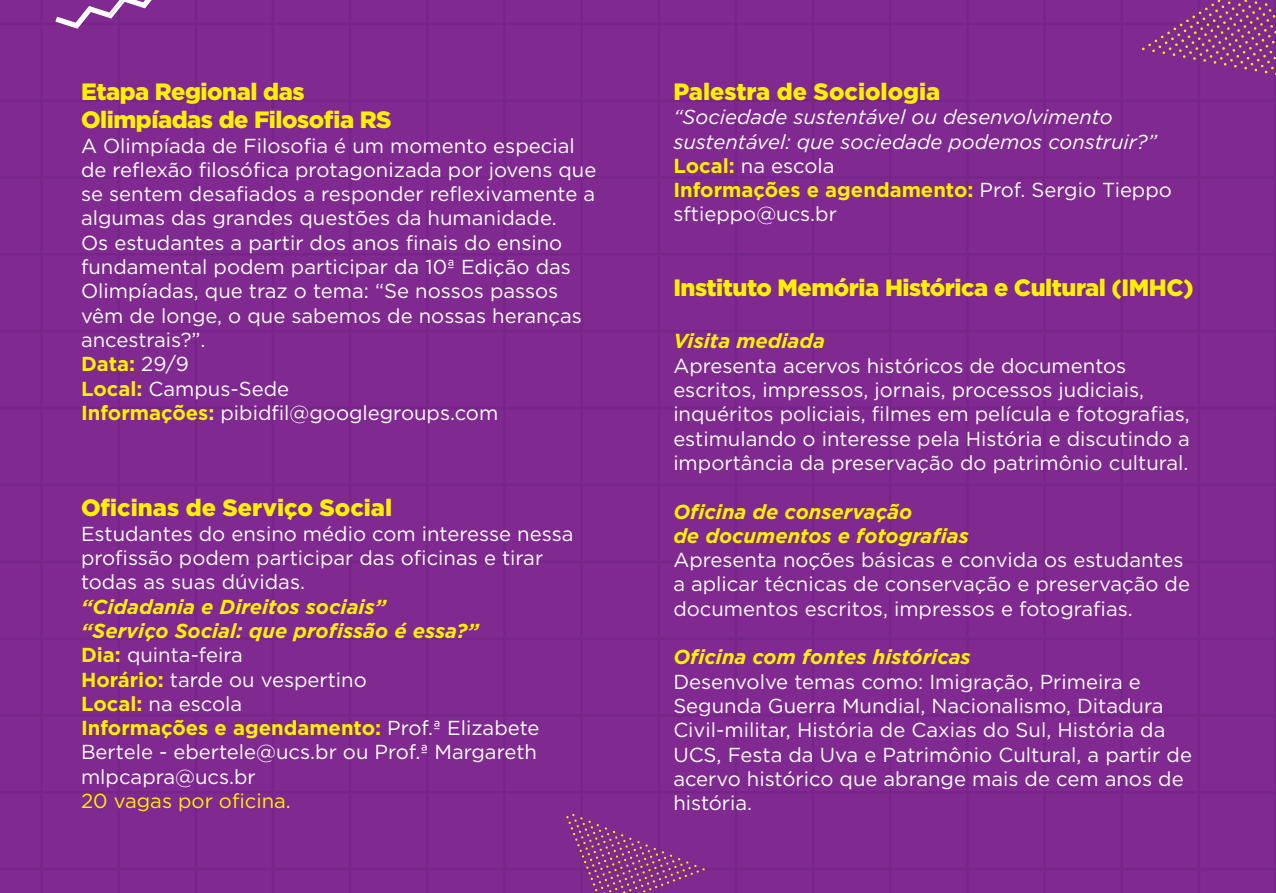
<style>
.page{position:relative;width:1276px;height:893px;background:#802990}
.page>*{position:absolute;margin:0;border:0;box-sizing:border-box;transform-origin:0 0}
.t1{font:900 23.62px/28.3px "Gotham";letter-spacing:-.02em;color:#fff101}
.t2{font:900 23.62px "Gotham";color:#fff101}
.t3{font:20.25px/24.3px "Gotham";color:#fff}
.t4{font:italic 20.25px/24.3px "Gotham";color:#fff}
.t5{font:italic 700 20.25px/24.3px "Gotham";color:#fff101}
.t6{font:20.25px "Gotham";color:#fff101}
.s1{font-weight:700;color:#fff101}
.s2{font-weight:700;font-style:italic;color:#fff101}
.s3{font-weight:700;font-style:normal;color:#fff101}
.s4{font-style:normal}
</style>
<div class="page">
<hr style="left:0;top:0;width:1275px;height:1px;background:#613896">
<hr style="left:0;top:22px;width:1275px;height:3px;background:#613896">
<hr style="left:0;top:99px;width:1275px;height:3px;background:#613896">
<hr style="left:0;top:176px;width:1275px;height:3px;background:#613896">
<hr style="left:0;top:253px;width:1275px;height:3px;background:#613896">
<hr style="left:0;top:330px;width:1275px;height:3px;background:#613896">
<hr style="left:0;top:484px;width:1275px;height:2px;background:#613896">
<hr style="left:0;top:407px;width:1275px;height:2px;background:#613896">
<hr style="left:0;top:560px;width:1275px;height:3px;background:#613896">
<hr style="left:0;top:637px;width:1275px;height:3px;background:#613896">
<hr style="left:0;top:714px;width:1275px;height:3px;background:#613896">
<hr style="left:0;top:791px;width:1275px;height:3px;background:#613896">
<hr style="left:0;top:868px;width:1275px;height:2px;background:#613896">
<hr style="left:0;top:892px;width:1275px;height:1px;background:#613896">
<hr style="left:1197px;top:0;width:3px;height:893px;background:#613896">
<hr style="left:1274px;top:0;width:2px;height:893px;background:#613896">
<hr style="left:0;top:0;width:1px;height:893px;background:#613896">
<hr style="left:1120px;top:0;width:3px;height:893px;background:#613896">
<hr style="left:1043px;top:0;width:3px;height:893px;background:#613896">
<hr style="left:966px;top:0;width:2px;height:893px;background:#613896">
<hr style="left:889px;top:0;width:2px;height:893px;background:#613896">
<hr style="left:811px;top:0;width:3px;height:893px;background:#613896">
<hr style="left:734px;top:0;width:3px;height:893px;background:#613896">
<hr style="left:580px;top:0;width:3px;height:893px;background:#613896">
<hr style="left:657px;top:0;width:3px;height:893px;background:#613896">
<hr style="left:503px;top:0;width:3px;height:893px;background:#613896">
<hr style="left:426px;top:0;width:3px;height:893px;background:#613896">
<hr style="left:349px;top:0;width:2px;height:893px;background:#613896">
<hr style="left:272px;top:0;width:2px;height:893px;background:#613896">
<hr style="left:194px;top:0;width:3px;height:893px;background:#613896">
<hr style="left:117px;top:0;width:3px;height:893px;background:#613896">
<hr style="left:40px;top:0;width:3px;height:893px;background:#613896">
<svg style="left:566px;top:814px;width:139px;height:79px"></svg>
<svg style="left:1141px;top:0;width:135px;height:75px"></svg>
<svg style="left:55px;top:0;width:97px;height:29px"></svg>
<p class="t1" style="left:81px;top:77px;width:312px">Etapa Regional das<br>Olimpíadas de Filosofia RS</p>
<p class="t3" style="left:81px;top:133px;width:517px">A Olimpíada de Filosofia é um momento especial de reflexão filosófica protagonizada por jovens que se sentem desafiados a responder reflexivamente a algumas das grandes questões da humanidade.<br>Os estudantes a partir dos anos finais do ensino fundamental podem participar da 10ª Edição das Olimpíadas, que traz o tema: “Se nossos passos vêm de longe, o que sabemos de nossas heranças ancestrais?”.<br><span class="s1">Data:</span> 29/9<br><span class="s1">Local:</span> Campus-Sede<br><span class="s1">Informações:</span> pibidfil@googlegroups.com</p>
<p class="t2" style="left:81px;top:492px;width:313px">Oficinas de Serviço Social</p>
<p class="t3" style="left:81px;top:521px;width:494px">Estudantes do ensino médio com interesse nessa profissão podem participar das oficinas e tirar todas as suas dúvidas.</p>
<p class="t3" style="left:81px;top:594px;width:460px"><span class="s2">“Cidadania e Direitos sociais”<br>“Serviço Social: que profissão é essa?”<br></span><span class="s1">Dia:</span> quinta-feira<br><span class="s1">Horário:</span> tarde ou vespertino<br><span class="s1">Local:</span> na escola<br><span class="s1">Informações e agendamento:</span> Prof.ª Elizabete<br>Bertele - ebertele@ucs.br ou Prof.ª Margareth mlpcapra@ucs.br</p>
<p class="t6" style="left:81px;top:788px;width:211px">20 vagas por oficina.</p>
<p class="t2" style="left:673px;top:75px;width:269px">Palestra de Sociologia</p>
<p class="t4" style="left:673px;top:104px;width:500px">“Sociedade sustentável ou desenvolvimento sustentável: que sociedade podemos construir?” <span class="s3">Local:</span> <span class="s4">na escola<br></span><span class="s3">Informações e agendamento:</span> <span class="s4">Prof. Sergio Tieppo sftieppo@ucs.br</span></p>
<p class="t1" style="left:673px;top:273px;width:522px">Instituto Memória Histórica e Cultural (IMHC)</p>
<p class="t5" style="left:673px;top:329px;width:153px">Visita mediada</p>
<p class="t3" style="left:673px;top:353px;width:518px">Apresenta acervos históricos de documentos escritos, impressos, jornais, processos judiciais, inquéritos policiais, filmes em película e fotografias, estimulando o interesse pela História e discutindo a importância da preservação do patrimônio cultural.</p>
<p class="t5" style="left:673px;top:499px;width:297px">Oficina de conservação<br>de documentos e fotografias</p>
<p class="t3" style="left:673px;top:547px;width:518px">Apresenta noções básicas e convida os estudantes a aplicar técnicas de conservação e preservação de documentos escritos, impressos e fotografias.</p>
<p class="t5" style="left:673px;top:645px;width:299px">Oficina com fontes históricas</p>
<p class="t3" style="left:673px;top:669px;width:520px">Desenvolve temas como: Imigração, Primeira e Segunda Guerra Mundial, Nacionalismo, Ditadura Civil-militar, História de Caxias do Sul, História da UCS, Festa da Uva e Patrimônio Cultural, a partir de acervo histórico que abrange mais de cem anos de história.</p>
</div>
